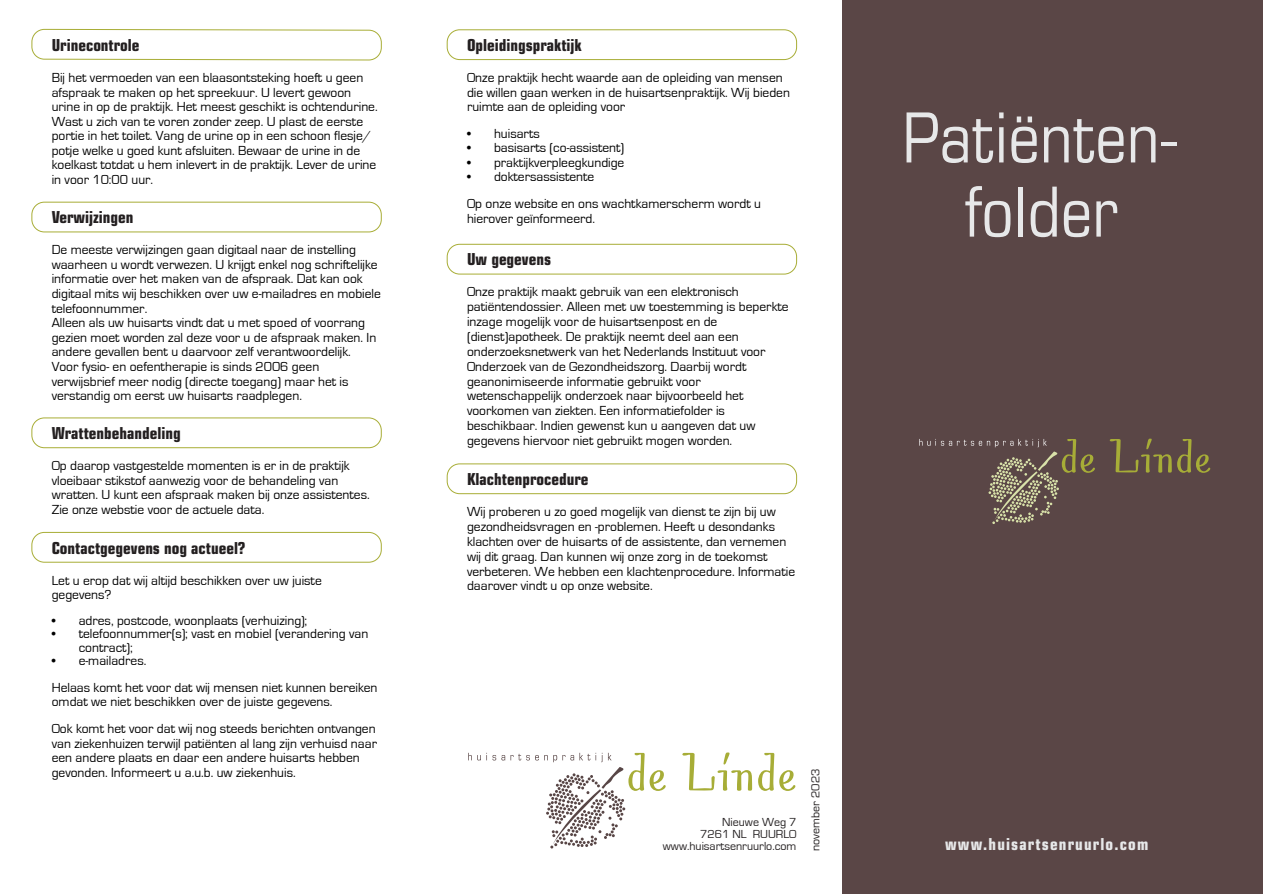
<style>
.page{position:relative;width:1263px;height:894px;background:#fff}
.page>*{position:absolute;margin:0;border:0;box-sizing:border-box;transform-origin:0 0}
.t1{font:condensed 69px/74.1px "Eurostile LT Std";color:#e7e8e9;text-align:center}
.t2{font:700 condensed 16.5px "Eurostile LT Std";color:#231f20}
.t3{font:700 condensed 16.5px "Eurostile LT Std";letter-spacing:.07em;color:#e7e8e9}
.t4{font:13.5px/14.5px "Eurostile";color:#000}
.t5{font:12px/12px "Eurostile";color:#231f20;text-align:right}
</style>
<div class="page">
<div style="left:842px;top:0;width:421px;height:893px;background:#5a4646"></div>
<svg style="left:31px;top:29px;width:351px;height:32px"></svg>
<div style="left:31px;top:202px;width:351px;height:30px;border:1px solid #a8ad36;border-radius:13px"></div>
<div style="left:31px;top:417px;width:351px;height:31px;border:1px solid #a8ad36;border-radius:13px"></div>
<div style="left:31px;top:532px;width:351px;height:30px;border:1px solid #a8ad36;border-radius:13px"></div>
<div style="left:447px;top:29px;width:350px;height:31px;border:1px solid #a8ad36;border-radius:13px"></div>
<div style="left:447px;top:244px;width:350px;height:30px;border:1px solid #a8ad36;border-radius:13px"></div>
<div style="left:447px;top:463px;width:350px;height:31px;border:1px solid #a8ad36;border-radius:13px"></div>
<svg style="left:682px;top:752px;width:70px;height:38px"></svg>
<svg style="left:758px;top:752px;width:37px;height:38px"></svg>
<svg style="left:468px;top:752px;width:198px;height:96px"></svg>
<svg style="left:1110px;top:438px;width:100px;height:34px"></svg>
<svg style="left:919px;top:439px;width:176px;height:85px"></svg>
<p class="t2" style="left:52px;top:38px;width:89px">Urinecontrole</p>
<p class="t4" style="left:52px;top:71px;width:328px">Bij het vermoeden van een blaasontsteking hoeft u geen afspraak te maken op het spreekuur. U levert gewoon urine in op de praktijk. Het meest geschikt is ochtendurine.<br>Wast u zich van te voren zonder zeep. U plast de eerste portie in het toilet. Vang de urine op in een schoon flesje/ potje welke u goed kunt afsluiten. Bewaar de urine in de koelkast totdat u hem inlevert in de praktijk. Lever de urine in voor 10:00 uur.</p>
<p class="t2" style="left:52px;top:211px;width:83px">Verwijzingen</p>
<p class="t4" style="left:52px;top:244px;width:331px">De meeste verwijzingen gaan digitaal naar de instelling waarheen u wordt verwezen. U krijgt enkel nog schriftelijke informatie over het maken van de afspraak. Dat kan ook digitaal mits wij beschikken over uw e-mailadres en mobiele telefoonnummer.<br>Alleen als uw huisarts vindt dat u met spoed of voorrang gezien moet worden zal deze voor u de afspraak maken. In andere gevallen bent u daarvoor zelf verantwoordelijk.<br>Voor fysio- en oefentherapie is sinds 2006 geen verwijsbrief meer nodig (directe toegang) maar het is verstandig om eerst uw huisarts raadplegen.</p>
<p class="t2" style="left:52px;top:426px;width:131px">Wrattenbehandeling</p>
<p class="t4" style="left:52px;top:459px;width:320px">Op daarop vastgestelde momenten is er in de praktijk vloeibaar stikstof aanwezig voor de behandeling van wratten. U kunt een afspraak maken bij onze assistentes.<br>Zie onze webstie voor de actuele data.</p>
<p class="t2" style="left:52px;top:541px;width:195px">Contactgegevens nog actueel?</p>
<p class="t4" style="left:52px;top:574px;width:272px">Let u erop dat wij altijd beschikken over uw juiste gegevens?</p>
<p class="t4" style="left:52px;top:614px;width:257px">• adres, postcode, woonplaats (verhuizing);</p>
<p class="t4" style="left:79px;top:628px;width:291px;line-height:13.5px;text-indent:-27px">• telefoonnummer(s); vast en mobiel (verandering van contract);</p>
<p class="t4" style="left:52px;top:648px;width:327px;line-height:26.5px">• e-mailadres.<br>Helaas komt het voor dat wij mensen niet kunnen bereiken</p>
<p class="t4" style="left:52px;top:689px;width:325px;line-height:26.5px">omdat we niet beschikken over de juiste gegevens.<br>Ook komt het voor dat wij nog steeds berichten ontvangen</p>
<p class="t4" style="left:52px;top:736px;width:327px">van ziekenhuizen terwijl patiënten al lang zijn verhuisd naar een andere plaats en daar een andere huisarts hebben gevonden. Informeert u a.u.b. uw ziekenhuis.</p>
<p class="t2" style="left:467px;top:38px;width:116px">Opleidingspraktijk</p>
<p class="t4" style="left:467px;top:71px;width:324px">Onze praktijk hecht waarde aan de opleiding van mensen die willen gaan werken in de huisartsenpraktijk. Wij bieden ruimte aan de opleiding voor</p>
<p class="t4" style="left:467px;top:127px;width:74px">• huisarts</p>
<p class="t4" style="left:467px;top:142px;width:159px">• basisarts (co-assistent)</p>
<p class="t4" style="left:467px;top:156px;width:159px">• praktijkverpleegkundige</p>
<p class="t4" style="left:467px;top:165px;width:295px;line-height:26.5px">• doktersassistente<br>Op onze website en ons wachtkamerscherm wordt u</p>
<p class="t4" style="left:467px;top:212px;width:130px">hierover geïnformeerd.</p>
<p class="t2" style="left:467px;top:253px;width:86px">Uw gegevens</p>
<p class="t4" style="left:467px;top:286px;width:323px">Onze praktijk maakt gebruik van een elektronisch patiëntendossier. Alleen met uw toestemming is beperkte inzage mogelijk voor de huisartsenpost en de (dienst)apotheek. De praktijk neemt deel aan een onderzoeksnetwerk van het Nederlands Instituut voor Onderzoek van de Gezondheidszorg. Daarbij wordt geanonimiseerde informatie gebruikt voor wetenschappelijk onderzoek naar bijvoorbeeld het voorkomen van ziekten. Een informatiefolder is beschikbaar. Indien gewenst kun u aangeven dat uw gegevens hiervoor niet gebruikt mogen worden.</p>
<p class="t2" style="left:467px;top:472px;width:123px">Klachtenprocedure</p>
<p class="t4" style="left:467px;top:505px;width:330px">Wij proberen u zo goed mogelijk van dienst te zijn bij uw gezondheidsvragen en -problemen. Heeft u desondanks klachten over de huisarts of de assistente, dan vernemen wij dit graag. Dan kunnen wij onze zorg in de toekomst verbeteren. We hebben een klachtenprocedure. Informatie daarover vindt u op onze website.</p>
<p class="t5" style="left:663px;top:816px;width:135px">Nieuwe Weg 7<br>7261 NL RUURLO www.huisartsenruurlo.com</p>
<p class="t5" style="left:811px;top:850px;width:84px;rotate:-90deg">november 2023</p>
<h1 class="t1" style="left:902px;top:108px;width:279px">Patiënten&shy;folder</h1>
<p class="t3" style="left:945px;top:837px;width:205px">www.huisartsenruurlo.com</p>
</div>
